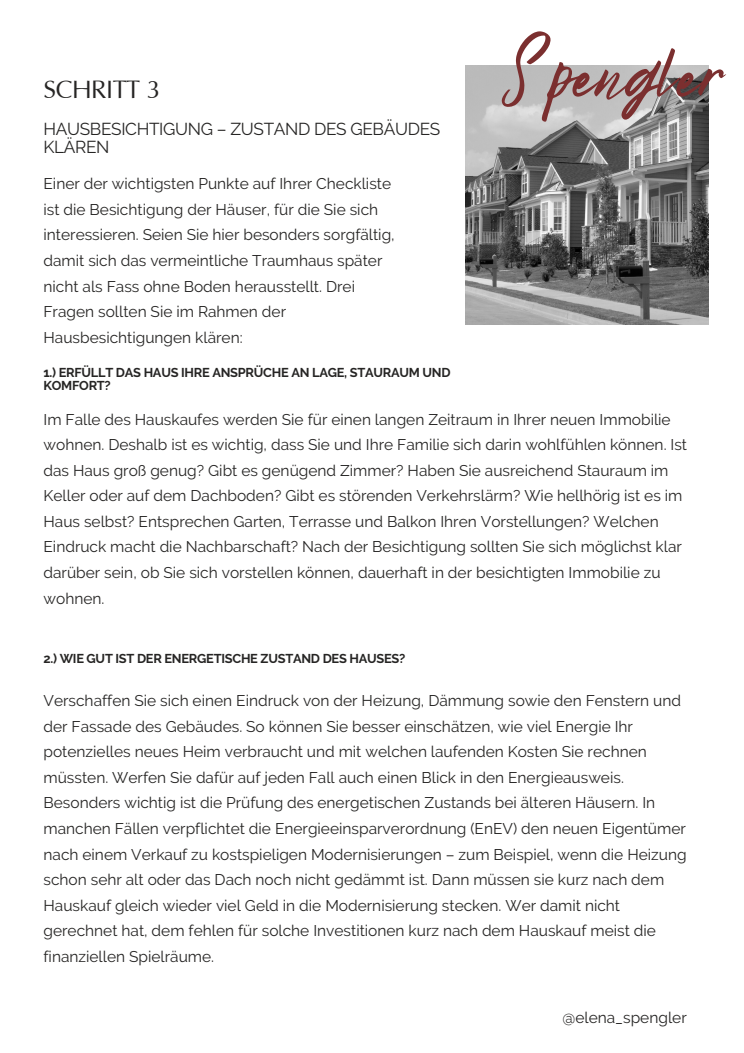
<style>
.page{position:relative;width:744px;height:1053px;background:#fff}
.page>*{position:absolute;margin:0;border:0;box-sizing:border-box;transform-origin:0 0}
.t1{font:77.48px "Bright Sunshine";color:#7b2f2f}
.t2{font:25.32px "AG Opus";letter-spacing:-.02em;color:#262524}
.t3{font:17.24px/17.7px "Raleway";letter-spacing:-.02em;color:#262524}
.t4{font:15.48px/25.6px "Raleway";color:#262524}
.t5{font:700 12.84px/13.2px "Raleway";letter-spacing:-.02em;color:#262524}
</style>
<div class="page">
<img style="left:465px;top:66px;width:243px;height:259px">
<p class="t2" style="left:44px;top:75px;width:118px">SCHRITT 3</p>
<p class="t3" style="left:44px;top:120px;width:398px">HAUSBESICHTIGUNG – ZUSTAND DES GEBÄUDES<br>KLÄREN</p>
<p class="t4" style="left:44px;top:171px;width:353px">Einer der wichtigsten Punkte auf Ihrer Checkliste ist die Besichtigung der Häuser, für die Sie sich interessieren. Seien Sie hier besonders sorgfältig, damit sich das vermeintliche Traumhaus später nicht als Fass ohne Boden herausstellt. Drei Fragen sollten Sie im Rahmen der Hausbesichtigungen klären:</p>
<p class="t1" style="left:505px;top:12px;width:221px">Spengler</p>
<p class="t5" style="left:44px;top:366px;width:409px">1.) ERFÜLLT DAS HAUS IHRE ANSPRÜCHE AN LAGE, STAURAUM UND<br>KOMFORT?</p>
<p class="t4" style="left:44px;top:406px;width:645px">Im Falle des Hauskaufes werden Sie für einen langen Zeitraum in Ihrer neuen Immobilie wohnen. Deshalb ist es wichtig, dass Sie und Ihre Familie sich darin wohlfühlen können. Ist das Haus groß genug? Gibt es genügend Zimmer? Haben Sie ausreichend Stauraum im Keller oder auf dem Dachboden? Gibt es störenden Verkehrslärm? Wie hellhörig ist es im Haus selbst? Entsprechen Garten, Terrasse und Balkon Ihren Vorstellungen? Welchen Eindruck macht die Nachbarschaft? Nach der Besichtigung sollten Sie sich möglichst klar darüber sein, ob Sie sich vorstellen können, dauerhaft in der besichtigten Immobilie zu wohnen.</p>
<p class="t5" style="left:44px;top:652px;width:363px">2.) WIE GUT IST DER ENERGETISCHE ZUSTAND DES HAUSES?</p>
<p class="t4" style="left:44px;top:688px;width:639px">Verschaffen Sie sich einen Eindruck von der Heizung, Dämmung sowie den Fenstern und der Fassade des Gebäudes. So können Sie besser einschätzen, wie viel Energie Ihr potenzielles neues Heim verbraucht und mit welchen laufenden Kosten Sie rechnen müssten. Werfen Sie dafür auf jeden Fall auch einen Blick in den Energieausweis.</p>
<p class="t4" style="left:44px;top:790px;width:645px">Besonders wichtig ist die Prüfung des energetischen Zustands bei älteren Häusern. In manchen Fällen verpflichtet die Energieeinsparverordnung (EnEV) den neuen Eigentümer nach einem Verkauf zu kostspieligen Modernisierungen – zum Beispiel, wenn die Heizung schon sehr alt oder das Dach noch nicht gedämmt ist. Dann müssen sie kurz nach dem Hauskauf gleich wieder viel Geld in die Modernisierung stecken. Wer damit nicht gerechnet hat, dem fehlen für solche Investitionen kurz nach dem Hauskauf meist die finanziellen Spielräume.</p>
<p class="t4" style="left:562px;top:1005px;width:126px">@elena_spengler</p>
</div>
